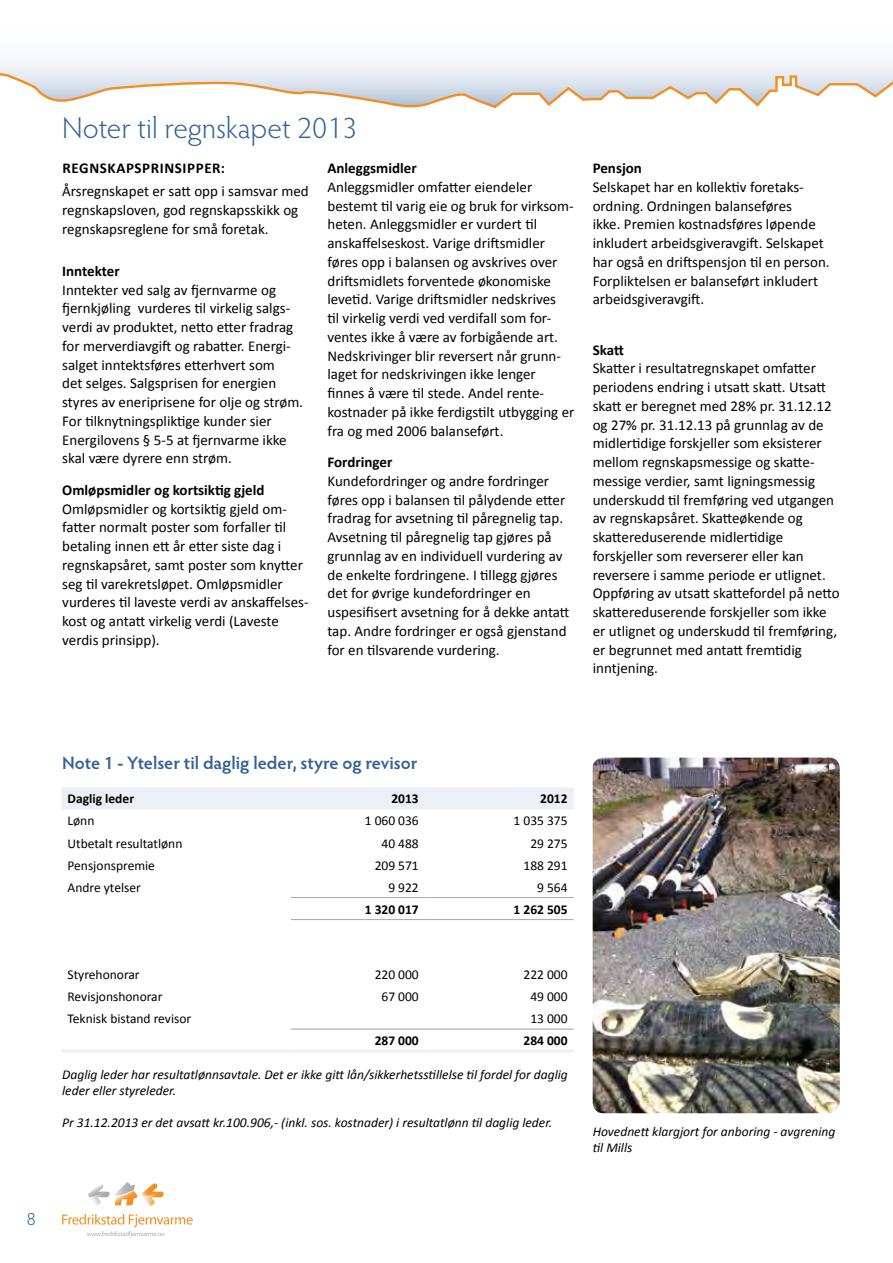
<style>
.page{position:relative;width:893px;height:1263px;background:#fff}
.page>*{position:absolute;margin:0;border:0;box-sizing:border-box;transform-origin:0 0}
.t1{font:300 30px "Hypatia Sans Pro";color:#346195}
.t2{font:600 18px "Hypatia Sans Pro";color:#346195}
.t3{font:300 18px "Hypatia Sans Pro";color:#346195}
.t4{font:15px/18.8px "Calibri";color:#000}
.t5{font:700 15px "Calibri";color:#000}
.t6{font:italic 13.5px/16.2px "Calibri";color:#000}
.t7{font:13.5px "Calibri";color:#000}
.t8{font:700 13.5px "Calibri";color:#000}
</style>
<div class="page">
<div style="left:62px;top:787px;width:512px;height:22px;background:#edeff6"></div>
<hr style="left:62px;top:1050px;width:229px;height:3px;background:#edeff6">
<hr style="left:291px;top:1050px;width:134px;height:3px;background:#edeff6">
<hr style="left:425px;top:1050px;width:149px;height:3px;background:#edeff6">
<hr style="left:291px;top:897px;width:134px;height:1px;background:#a7a9ab">
<hr style="left:425px;top:897px;width:149px;height:1px;background:#a7a9ab">
<hr style="left:291px;top:919px;width:134px;height:1px;background:#a7a9ab">
<hr style="left:425px;top:919px;width:149px;height:1px;background:#a7a9ab">
<hr style="left:291px;top:1028px;width:134px;height:2px;background:#a7a9ab">
<hr style="left:425px;top:1028px;width:149px;height:2px;background:#a7a9ab">
<svg style="left:62px;top:1214px;width:131px;height:23px"></svg>
<svg style="left:88px;top:1182px;width:76px;height:24px"></svg>
<svg style="left:0;top:59px;width:893px;height:49px"></svg>
<img style="left:593px;top:758px;width:247px;height:355px">
<h1 class="t1" style="left:62px;top:108px;width:297px">Noter til regnskapet 2013</h1>
<p class="t5" style="left:63px;top:158px;width:19px">Regnskapsprinsipper</p>
<p class="t5" style="left:221px;top:158px;width:6px">:</p>
<p class="t4" style="left:62px;top:182px;width:248px">Årsregnskapet er satt opp i samsvar med regnskapsloven, god regnskapsskikk og regnskapsreglene for små foretak.</p>
<p class="t5" style="left:62px;top:261px;width:59px">Inntekter</p>
<p class="t4" style="left:62px;top:280px;width:242px">Inntekter ved salg av fjernvarme og fjernkjøling vurderes til virkelig salgs&shy;verdi av produktet, netto etter fradrag for merverdiavgift og rabatter. Energi&shy;salget inntektsføres etterhvert som<br>det selges. Salgsprisen for energien styres av eneriprisene for olje og strøm.<br>For tilknytningspliktige kunder sier Energilovens § 5-5 at fjernvarme ikke skal være dyrere enn strøm.</p>
<p class="t5" style="left:62px;top:480px;width:204px">Omløpsmidler og kortsiktig gjeld</p>
<p class="t4" style="left:62px;top:499px;width:248px">Omløpsmidler og kortsiktig gjeld om&shy;fatter normalt poster som forfaller til betaling innen ett år etter siste dag i regnskapsåret, samt poster som knytter seg til varekretsløpet. Omløpsmidler vurderes til laveste verdi av anskaffelses&shy;kost og antatt virkelig verdi (Laveste verdis prinsipp).</p>
<p class="t5" style="left:327px;top:158px;width:91px">Anleggsmidler</p>
<p class="t4" style="left:327px;top:178px;width:248px">Anleggsmidler omfatter eiendeler bestemt til varig eie og bruk for virksom&shy;heten. Anleggsmidler er vurdert til anskaffelseskost. Varige driftsmidler føres opp i balansen og avskrives over driftsmidlets forventede økonomiske levetid. Varige driftsmidler nedskrives<br>til virkelig verdi ved verdifall som for&shy;ventes ikke å være av forbigående art.<br>Nedskrivinger blir reversert når grunn&shy;laget for nedskrivingen ikke lenger finnes å være til stede. Andel rente&shy;kostnader på ikke ferdigstilt utbygging er fra og med 2006 balanseført.</p>
<p class="t5" style="left:327px;top:452px;width:66px">Fordringer</p>
<p class="t4" style="left:327px;top:472px;width:243px">Kundefordringer og andre fordringer føres opp i balansen til pålydende etter fradrag for avsetning til påregnelig tap.<br>Avsetning til påregnelig tap gjøres på grunnlag av en individuell vurdering av de enkelte fordringene. I tillegg gjøres det for øvrige kundefordringer en uspesifisert avsetning for å dekke antatt tap. Andre fordringer er også gjenstand for en tilsvarende vurdering.</p>
<p class="t5" style="left:593px;top:158px;width:51px">Pensjon</p>
<p class="t4" style="left:593px;top:178px;width:239px">Selskapet har en kollektiv foretaks&shy;ordning. Ordningen balanseføres<br>ikke. Premien kostnadsføres løpende inkludert arbeidsgiveravgift. Selskapet har også en driftspensjon til en person.<br>Forpliktelsen er balanseført inkludert arbeidsgiveravgift.</p>
<p class="t5" style="left:593px;top:340px;width:33px">Skatt</p>
<p class="t4" style="left:593px;top:359px;width:249px">Skatter i resultatregnskapet omfatter periodens endring i utsatt skatt. Utsatt skatt er beregnet med 28% pr. 31.12.12 og 27% pr. 31.12.13 på grunnlag av de midlertidige forskjeller som eksisterer mellom regnskapsmessige og skatte&shy;messige verdier, samt ligningsmessig underskudd til fremføring ved utgangen av regnskapsåret. Skatteøkende og skattereduserende midlertidige forskjeller som reverserer eller kan reversere i samme periode er utlignet.<br>Oppføring av utsatt skattefordel på netto skattereduserende forskjeller som ikke er utlignet og underskudd til fremføring, er begrunnet med antatt fremtidig inntjening.</p>
<p class="t3" style="left:27px;top:1207px;width:11px">8</p>
<p class="t2" style="left:62px;top:750px;width:357px">Note 1 - Ytelser til daglig leder, styre og revisor</p>
<p class="t8" style="left:68px;top:790px;width:68px">Daglig leder</p>
<p class="t8" style="left:391px;top:790px;width:29px">2013</p>
<p class="t8" style="left:540px;top:790px;width:29px">2012</p>
<p class="t7" style="left:68px;top:812px;width:28px">Lønn</p>
<p class="t7" style="left:365px;top:812px;width:56px">1 060 036</p>
<p class="t7" style="left:514px;top:812px;width:56px">1 035 375</p>
<p class="t7" style="left:68px;top:834px;width:116px">Utbetalt resultatlønn</p>
<p class="t7" style="left:382px;top:834px;width:39px">40 488</p>
<p class="t7" style="left:530px;top:834px;width:39px">29 275</p>
<p class="t7" style="left:68px;top:856px;width:89px">Pensjonspremie</p>
<p class="t7" style="left:375px;top:856px;width:46px">209 571</p>
<p class="t7" style="left:524px;top:856px;width:46px">188 291</p>
<p class="t7" style="left:68px;top:878px;width:75px">Andre ytelser</p>
<p class="t7" style="left:388px;top:878px;width:32px">9 922</p>
<p class="t7" style="left:537px;top:878px;width:32px">9 564</p>
<p class="t8" style="left:365px;top:900px;width:56px">1 320 017</p>
<p class="t8" style="left:514px;top:900px;width:56px">1 262 505</p>
<p class="t7" style="left:68px;top:966px;width:74px">Styrehonorar</p>
<p class="t7" style="left:375px;top:966px;width:46px">220 000</p>
<p class="t7" style="left:523px;top:966px;width:46px">222 000</p>
<p class="t7" style="left:68px;top:988px;width:96px">Revisjonshonorar</p>
<p class="t7" style="left:382px;top:988px;width:39px">67 000</p>
<p class="t7" style="left:530px;top:988px;width:39px">49 000</p>
<p class="t7" style="left:68px;top:1010px;width:125px">Teknisk bistand revisor</p>
<p class="t7" style="left:530px;top:1010px;width:39px">13 000</p>
<p class="t8" style="left:375px;top:1032px;width:46px">287 000</p>
<p class="t8" style="left:523px;top:1032px;width:46px">284 000</p>
<p class="t6" style="left:62px;top:1065px;width:507px">Daglig leder har resultatlønnsavtale. Det er ikke gitt lån/sikkerhetsstillelse til fordel for daglig leder eller styreleder.</p>
<p class="t6" style="left:62px;top:1114px;width:492px">Pr 31.12.2013 er det avsatt kr.100.906,- (inkl. sos. kostnader) i resultatlønn til daglig leder.</p>
<p class="t6" style="left:593px;top:1123px;width:244px">Hovednett klargjort for anboring - avgrening til Mills</p>
</div>
